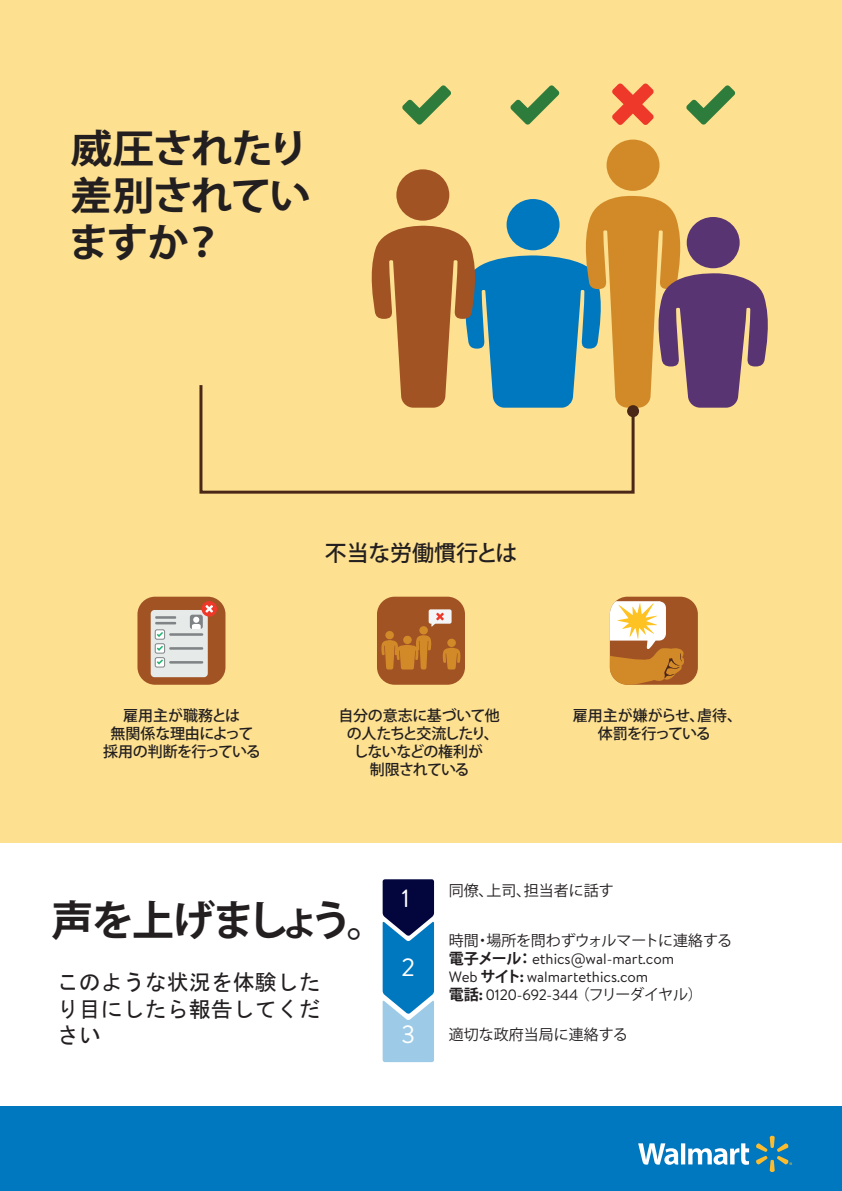
<style>
.page{position:relative;width:842px;height:1191px;background:#fff}
.page>*{position:absolute;margin:0;border:0;box-sizing:border-box;transform-origin:0 0}
.t1{font:700 42px "Koz Go Std";letter-spacing:-.07em;color:#231f20}
.t2{font:700 39.3px/47.2px "Koz Go Std";letter-spacing:-.06em;color:#231f20;text-align:justify;scale:1.07 1}
.t3{font:25px "Bogle";color:#fff}
.t4{font:22px/26.4px "MS Gothic";color:#231f20;text-align:justify}
.t5{font:500 22px "Koz Go Std";letter-spacing:-.005em;color:#231f20}
.t6{font:500 15px/18px "Koz Go Std";letter-spacing:-.03em;color:#231f20;text-align:center}
.t7{font:15px/18px "Bogle";color:#231f20}
.t8{font:15px "Koz Go Std";color:#231f20}
.s1{font-family:"Koz Go Std";font-weight:700}
.s2{font-family:"Myriad Pro";font-weight:700}
.s3{font-family:"Koz Go Std"}
</style>
<div class="page">
<div style="left:0;top:0;width:842px;height:842px;background:#fde090"></div>
<div style="left:137px;top:596px;width:88px;height:88px;background:#a15324;border-radius:18px"></div>
<div style="left:151px;top:610px;width:57px;height:67px;background:#e6eae9;border-radius:4px"></div>
<hr style="left:169px;top:633px;width:34px;height:3px;background:#808385">
<div style="left:155px;top:630px;width:10px;height:9px;background:#fff;border-radius:2px"></div>
<div style="left:155px;top:629px;width:10px;height:10px;border:1px solid #808385;border-radius:2px"></div>
<hr style="left:169px;top:647px;width:34px;height:2px;background:#808385">
<div style="left:155px;top:643px;width:10px;height:10px;background:#fff;border-radius:2px"></div>
<div style="left:155px;top:643px;width:10px;height:10px;border:1px solid #808385;border-radius:2px"></div>
<hr style="left:169px;top:661px;width:34px;height:2px;background:#808385">
<div style="left:155px;top:657px;width:10px;height:10px;border:1px solid #808385;border-radius:2px"></div>
<svg style="left:157px;top:659px;width:6px;height:5px"></svg>
<div style="left:201px;top:601px;width:16px;height:15px;background:#ee3829;border-radius:50%"></div>
<div style="left:190px;top:614px;width:13px;height:15px;background:#808385;border-radius:3px"></div>
<hr style="left:155px;top:616px;width:21px;height:3px;background:#808385">
<hr style="left:155px;top:622px;width:21px;height:2px;background:#808385">
<svg style="left:157px;top:632px;width:6px;height:5px"></svg>
<svg style="left:157px;top:646px;width:6px;height:5px"></svg>
<svg style="left:192px;top:605px;width:21px;height:24px"></svg>
<div style="left:377px;top:596px;width:88px;height:88px;background:#a15324;border-radius:18px"></div>
<div style="left:385px;top:631px;width:9px;height:8px;background:#d28a29;border-radius:50%"></div>
<div style="left:419px;top:626px;width:9px;height:8px;background:#d28a29;border-radius:50%"></div>
<svg style="left:381px;top:635px;width:51px;height:34px"></svg>
<svg style="left:442px;top:647px;width:19px;height:22px"></svg>
<div style="left:447px;top:638px;width:9px;height:9px;background:#d28a29;border-radius:50%"></div>
<div style="left:429px;top:609px;width:23px;height:14px;background:#f4f5f6;border-radius:2px"></div>
<svg style="left:431px;top:612px;width:13px;height:14px"></svg>
<div style="left:610px;top:596px;width:88px;height:88px;background:#a15324;border-radius:18px"></div>
<svg style="left:610px;top:601px;width:74px;height:83px"></svg>
<svg style="left:402px;top:85px;width:49px;height:40px"></svg>
<svg style="left:686px;top:85px;width:49px;height:40px"></svg>
<svg style="left:510px;top:85px;width:49px;height:40px"></svg>
<svg style="left:612px;top:83px;width:42px;height:42px"></svg>
<div style="left:396px;top:169px;width:53px;height:52px;background:#a25324;border-radius:50%"></div>
<div style="left:606px;top:140px;width:53px;height:51px;background:#d28a29;border-radius:50%"></div>
<svg style="left:371px;top:195px;width:397px;height:213px"></svg>
<div style="left:687px;top:217px;width:53px;height:51px;background:#583472;border-radius:50%"></div>
<svg style="left:199px;top:382px;width:437px;height:112px"></svg>
<div style="left:627px;top:405px;width:12px;height:12px;background:#4b2717;border-radius:50%"></div>
<div style="left:0;top:1106px;width:842px;height:85px;background:#0078c0"></div>
<svg style="left:638px;top:1143px;width:111px;height:22px"></svg>
<svg style="left:756px;top:1135px;width:36px;height:37px"></svg>
<svg style="left:383px;top:879px;width:51px;height:183px;background:#3d7bad"></svg>
<p class="t2" style="left:68px;top:127px;width:229px">威圧されたり差別されていますか？</p>
<p class="t5" style="left:325px;top:539px;width:194px">不当な労働慣行とは</p>
<p class="t6" style="left:103px;top:707px;width:159px">雇用主が職務とは<br>無関係な理由によって採用の判断を行っている</p>
<p class="t6" style="left:338px;top:707px;width:163px">自分の意志に基づいて他の人たちと交流したり、しないなどの権利が<br>制限されている</p>
<p class="t6" style="left:573px;top:707px;width:171px">雇用主が嫌がらせ、虐待、体罰を行っている</p>
<p class="t1" style="left:51px;top:893px;width:339px">声を上げましょう。</p>
<p class="t4" style="left:57px;top:969px;width:266px">このような状況を体験したり目にしたら報告してください</p>
<p class="t3" style="left:402px;top:880px;width:10px">1</p>
<p class="t3" style="left:402px;top:950px;width:15px">2</p>
<p class="t3" style="left:402px;top:1016px;width:15px">3</p>
<p class="t8" style="left:449px;top:880px;width:166px">同僚、上司、担当者に話す</p>
<p class="t8" style="left:449px;top:931px;width:285px">時間・場所を問わずウォルマートに連絡する</p>
<p class="t7" style="left:449px;top:949px;width:255px"><span class="s1">電子メール：</span>ethics@wal-mart.com<br>Web <span class="s1">サイト</span><span class="s2">:</span> walmartethics.com<br><span class="s1">電話</span><span class="s2">:</span> 0120-692-344 <span class="s3">（フリーダイヤル）</span></p>
<p class="t8" style="left:449px;top:1025px;width:180px">適切な政府当局に連絡する</p>
</div>
